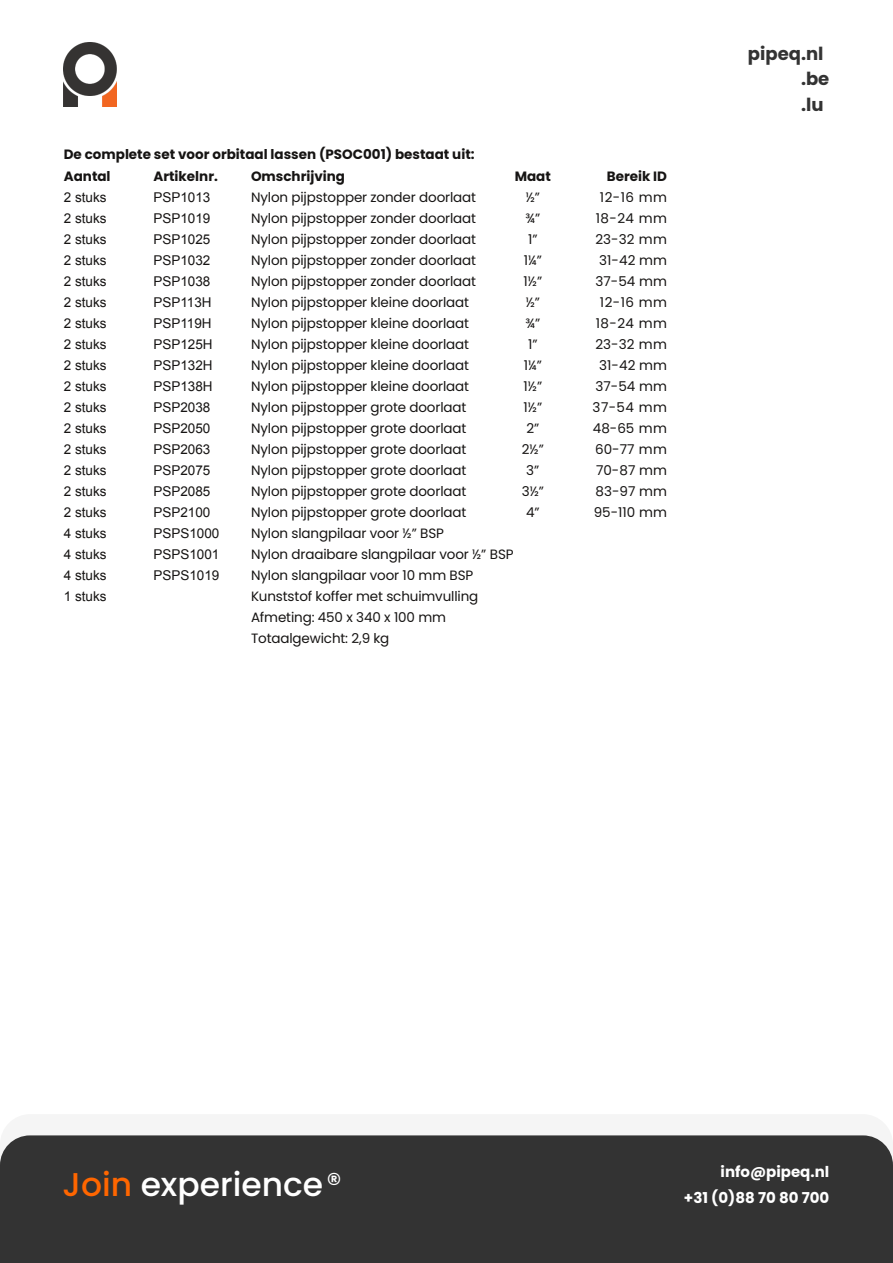
<style>
.page{position:relative;width:893px;height:1263px;background:#fff}
.page>*{position:absolute;margin:0;border:0;box-sizing:border-box;transform-origin:0 0}
.t1{font:500 33px "Poppins";color:#fff}
.t2{font:700 18px "Poppins";color:#333}
.t3{font:700 15px "Poppins";color:#fff}
.t4{font:13.5px/21px "Poppins";letter-spacing:-.01em;color:#161413;text-align:center}
.t5{font:13.5px/21px "Arial";color:#161413;text-align:justify}
.t6{font:700 13.5px "Poppins";color:#161413}
.s1{color:#f60}
.s2{font-weight:400;font-size:30px}
</style>
<div class="page">
<img style="left:64px;top:43px;width:53px;height:63px">
<div style="left:0;top:1114px;width:893px;height:149px;background:#f5f5f5;border-radius:30px"></div>
<div style="left:0;top:1135px;width:893px;height:128px;background:#333;border-radius:30px"></div>
<svg style="left:0;top:1158px;width:1px;height:105px"></svg>
<hr style="left:0;top:0;width:1px;height:43px;background:#333">
<p class="t6" style="left:64px;top:145px;width:412px">De complete set voor orbitaal lassen (PSOC001) bestaat uit:</p>
<p class="t6" style="left:64px;top:167px;width:48px">Aantal</p>
<p class="t5" style="left:64px;top:188px;width:44px">2 stuks 2 stuks 2 stuks 2 stuks 2 stuks 2 stuks 2 stuks 2 stuks 2 stuks 2 stuks 2 stuks 2 stuks 2 stuks 2 stuks 2 stuks 2 stuks 4 stuks 4 stuks 4 stuks 1 stuks</p>
<p class="t6" style="left:153px;top:167px;width:66px">Artikelnr.</p>
<p class="t5" style="left:153px;top:188px;width:68px;text-align:left">PSP1013<br>PSP1019<br>PSP1025<br>PSP1032<br>PSP1038<br>PSP113H<br>PSP119H<br>PSP125H<br>PSP132H<br>PSP138H<br>PSP2038<br>PSP2050<br>PSP2063<br>PSP2075<br>PSP2085<br>PSP2100<br>PSPS1000<br>PSPS1001<br>PSPS1019</p>
<p class="t6" style="left:251px;top:167px;width:96px">Omschrijving</p>
<p class="t4" style="left:251px;top:187px;width:264px;text-align:left">Nylon pijpstopper zonder doorlaat Nylon pijpstopper zonder doorlaat Nylon pijpstopper zonder doorlaat Nylon pijpstopper zonder doorlaat Nylon pijpstopper zonder doorlaat Nylon pijpstopper kleine doorlaat<br>Nylon pijpstopper kleine doorlaat<br>Nylon pijpstopper kleine doorlaat<br>Nylon pijpstopper kleine doorlaat<br>Nylon pijpstopper kleine doorlaat<br>Nylon pijpstopper grote doorlaat<br>Nylon pijpstopper grote doorlaat<br>Nylon pijpstopper grote doorlaat<br>Nylon pijpstopper grote doorlaat<br>Nylon pijpstopper grote doorlaat<br>Nylon pijpstopper grote doorlaat<br>Nylon slangpilaar voor ½” BSP<br>Nylon draaibare slangpilaar voor ½” BSP Nylon slangpilaar voor 10 mm BSP Kunststof koffer met schuimvulling Afmeting: 450 x 340 x 100 mm Totaalgewicht: 2,9 kg</p>
<p class="t6" style="left:515px;top:167px;width:38px">Maat</p>
<p class="t4" style="left:522px;top:187px;width:24px">½” ¾”<br>1”<br>1¼”<br>1½” ½” ¾”<br>1”<br>1¼”<br>1½”<br>1½”<br>2”<br>2½”<br>3”<br>3½”<br>4”</p>
<p class="t6" style="left:607px;top:167px;width:62px">Bereik ID</p>
<p class="t4" style="left:593px;top:187px;width:76px">12-16 mm<br>18-24 mm<br>23-32 mm<br>31-42 mm<br>37-54 mm<br>12-16 mm<br>18-24 mm<br>23-32 mm<br>31-42 mm<br>37-54 mm<br>37-54 mm<br>48-65 mm<br>60-77 mm<br>70-87 mm<br>83-97 mm<br>95-110 mm</p>
<h2 class="t2" style="left:748px;top:41px;width:77px">pipeq.nl</h2>
<h2 class="t2" style="left:801px;top:92px;width:24px">.lu</h2>
<h2 class="t2" style="left:801px;top:66px;width:30px">.be</h2>
<h1 class="t1" style="left:62px;top:1161px;width:281px"><span class="s1">Join</span> experience<span class="s2">®</span></h1>
<p class="t3" style="left:721px;top:1161px;width:110px">info@pipeq.nl</p>
<p class="t3" style="left:684px;top:1187px;width:147px">+31 (0)88 70 80 700</p>
</div>
